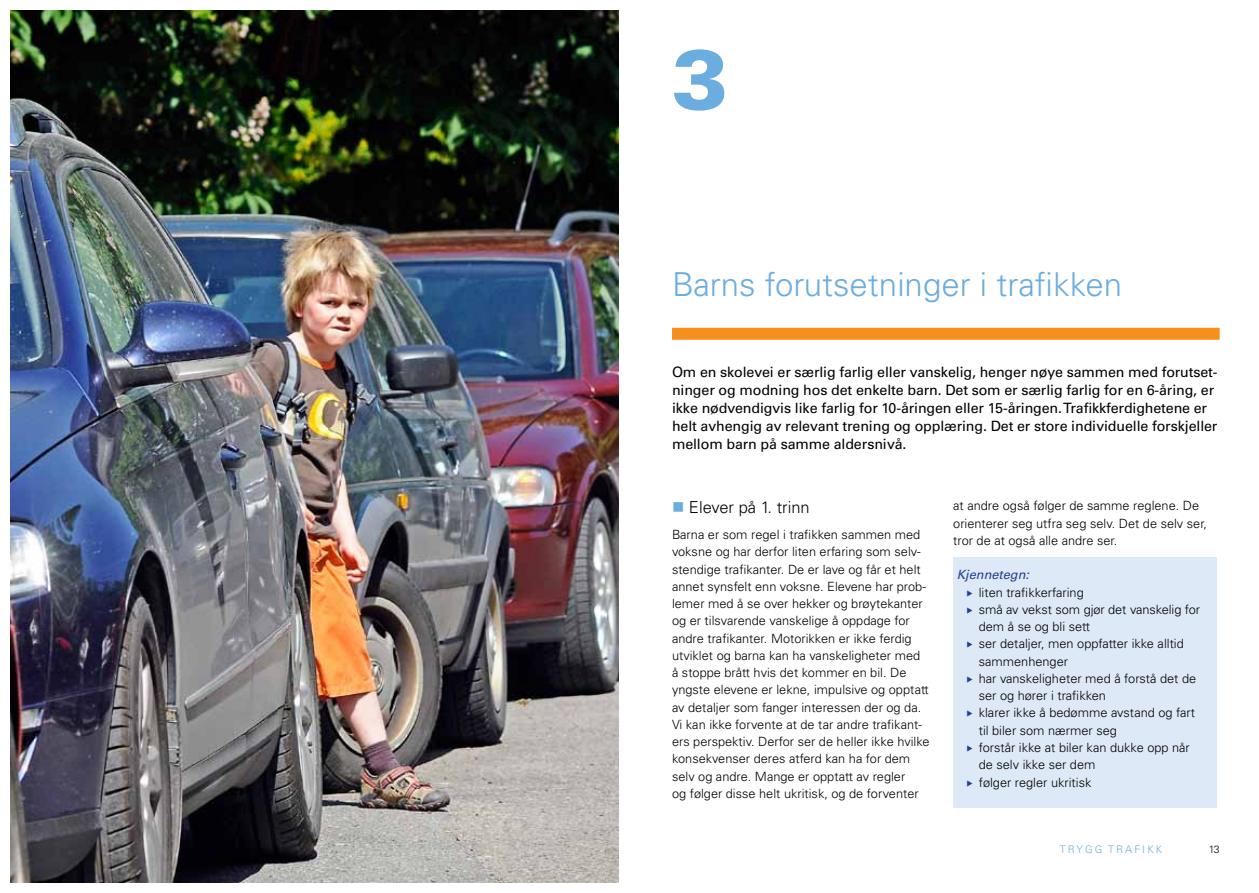
<style>
.page{position:relative;width:1259px;height:893px;background:#fff}
.page>*{position:absolute;margin:0;border:0;box-sizing:border-box;transform-origin:0 0}
.t1{font:900 84px "Univers";color:#6caddf}
.t2{font:300 33px "Univers";color:#6caddf}
.t3{font:300 16.5px "Univers";color:#000}
.t4{font:14.25px/18px "Univers";letter-spacing:-.01em;color:#000}
.t5{font:300 12.75px/17.2px "Univers";color:#000}
.t6{font:italic 12.75px "Univers";color:#25408f}
.t7{font:300 10.5px "Univers";letter-spacing:.2em;color:#6caddf}
.t8{font:300 10.5px "Univers";color:#000}
.s1{color:#6caddf}
</style>
<div class="page">
<div style="left:953px;top:557px;width:263px;height:251px;background:#dee9f7"></div>
<img style="left:11px;top:11px;width:607px;height:871px">
<div style="left:672px;top:328px;width:547px;height:12px;background:#f78f1e"></div>
<h1 class="t1" style="left:672px;top:27px;width:58px">3</h1>
<h2 class="t2" style="left:672px;top:265px;width:452px">Barns forutsetninger i trafikken</h2>
<p class="t4" style="left:672px;top:363px;width:547px">Om en skolevei er særlig farlig eller vanskelig, henger nøye sammen med forutset&shy;ninger og modning hos det enkelte barn. Det som er særlig farlig for en 6-åring, er ikke nødvendigvis like farlig for 10-åringen eller 15-åringen. Trafikkferdighetene er helt avhengig av relevant trening og opplæring. Det er store individuelle forskjeller mellom barn på samme aldersnivå.</p>
<p class="t3" style="left:672px;top:498px;width:139px"><span class="s1">■</span> Elever på 1. trinn</p>
<p class="t5" style="left:672px;top:526px;width:259px">Barna er som regel i trafikken sammen med voksne og har derfor liten erfaring som selv&shy;stendige trafikanter. De er lave og får et helt annet synsfelt enn voksne. Elevene har prob&shy;lemer med å se over hekker og brøytekanter og er tilsvarende vanskelige å oppdage for andre trafikanter. Motorikken er ikke ferdig utviklet og barna kan ha vanskeligheter med å stoppe brått hvis det kommer en bil. De yngste elevene er lekne, impulsive og opptatt av detaljer som fanger interessen der og da.<br>Vi kan ikke forvente at de tar andre trafikant&shy;ers perspektiv. Derfor ser de heller ikke hvilke konsekvenser deres atferd kan ha for dem selv og andre. Mange er opptatt av regler<br>og følger disse helt ukritisk, og de forventer</p>
<p class="t5" style="left:953px;top:497px;width:255px">at andre også følger de samme reglene. De orienterer seg utfra seg selv. Det de selv ser, tror de at også alle andre ser.</p>
<p class="t6" style="left:956px;top:567px;width:74px">Kjennetegn:</p>
<p class="t5" style="left:978px;top:584px;width:223px">liten trafikkerfaring<br>små av vekst som gjør det vanskelig for dem å se og bli sett<br>ser detaljer, men oppfatter ikke alltid sammenhenger<br>har vanskeligheter med å forstå det de ser og hører i trafikken<br>klarer ikke å bedømme avstand og fart til biler som nærmer seg<br>forstår ikke at biler kan dukke opp når de selv ikke ser dem<br>følger regler ukritisk</p>
<p class="t7" style="left:1060px;top:843px;width:34px">Trygg</p>
<p class="t7" style="left:1108px;top:843px;width:16px">Trafikk</p>
<p class="t8" style="left:1208px;top:843px;width:13px">13</p>
</div>
